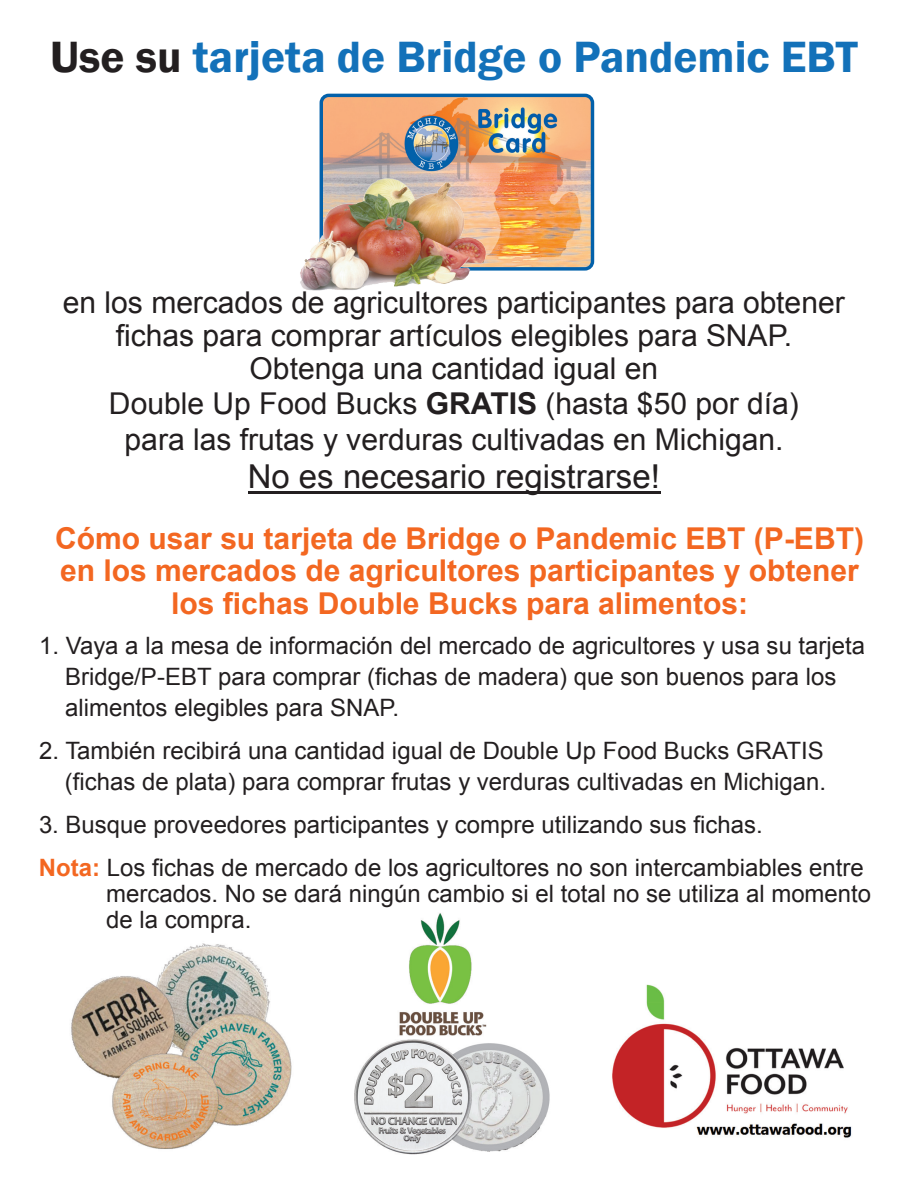
<style>
.page{position:relative;width:918px;height:1188px;background:#fff}
.page>*{position:absolute;margin:0;border:0;box-sizing:border-box;transform-origin:0 0}
.t1{font:600 45px "Franklin Gothic";color:#1371b9}
.t2{font:33px "Arial";color:#231f20}
.t3{font:700 30.15px "Arial";color:#f36721}
.t4{font:30px/32.7px "Arial";color:#231f20;text-align:center}
.t5{font:700 30px/32.7px "Arial";color:#f36721}
.t6{font:24px/31px "Arial";color:#231f20}
.s1{color:#231f20}
.s2{font-weight:700}
.s3{font-weight:700;color:#f36721}
</style>
<div class="page">
<img style="left:71px;top:913px;width:781px;height:242px">
<hr style="left:248px;top:491px;width:412px;height:3px;background:#231f20">
<img style="left:324px;top:98px;width:266px;height:169px">
<div style="left:320px;top:94px;width:274px;height:177px;border:3px solid #0361aa;border-radius:8px"></div>
<img style="left:300px;top:176px;width:190px;height:115px">
<h1 class="t1" style="left:50px;top:31px;width:809px"><span class="s1">Use su</span> tarjeta de Bridge o Pandemic EBT</h1>
<p class="t4" style="left:63px;top:286px;width:783px">en los mercados de agricultores participantes para obtener fichas para comprar artículos elegibles para SNAP.<br>Obtenga una cantidad igual en</p>
<p class="t4" style="left:109px;top:386px;width:691px;line-height:35.7px">Double Up Food Bucks <span class="s2">GRATIS</span> (hasta $50 por día) para las frutas y verduras cultivadas en Michigan.</p>
<h2 class="t2" style="left:248px;top:458px;width:414px">No es necesario registrarse!</h2>
<p class="t5" style="left:55px;top:522px;width:811px">Cómo usar su tarjeta de Bridge o Pandemic EBT (P-EBT) en los mercados de agricultores participantes y obtener</p>
<p class="t3" style="left:171px;top:587px;width:579px">los fichas Double Bucks para alimentos:</p>
<p class="t6" style="left:65px;top:630px;width:802px;text-indent:-26px">1. Vaya a la mesa de información del mercado de agricultores y usa su tarjeta<br>Bridge/P-EBT para comprar (fichas de madera) que son buenos para los alimentos elegibles para SNAP.</p>
<p class="t6" style="left:39px;top:735px;width:788px;text-align:right">2. También recibirá una cantidad igual de Double Up Food Bucks GRATIS (fichas de plata) para comprar frutas y verduras cultivadas en Michigan.</p>
<p class="t6" style="left:39px;top:803px;width:826px;line-height:43px">3. Busque proveedores participantes y compre utilizando sus fichas.<br><span class="s3">Nota:</span> Los fichas de mercado de los agricultores no son intercambiables entre</p>
<p class="t6" style="left:106px;top:881px;width:766px;line-height:26.1px">mercados. No se dará ningún cambio si el total no se utiliza al momento de la compra.</p>
</div>
